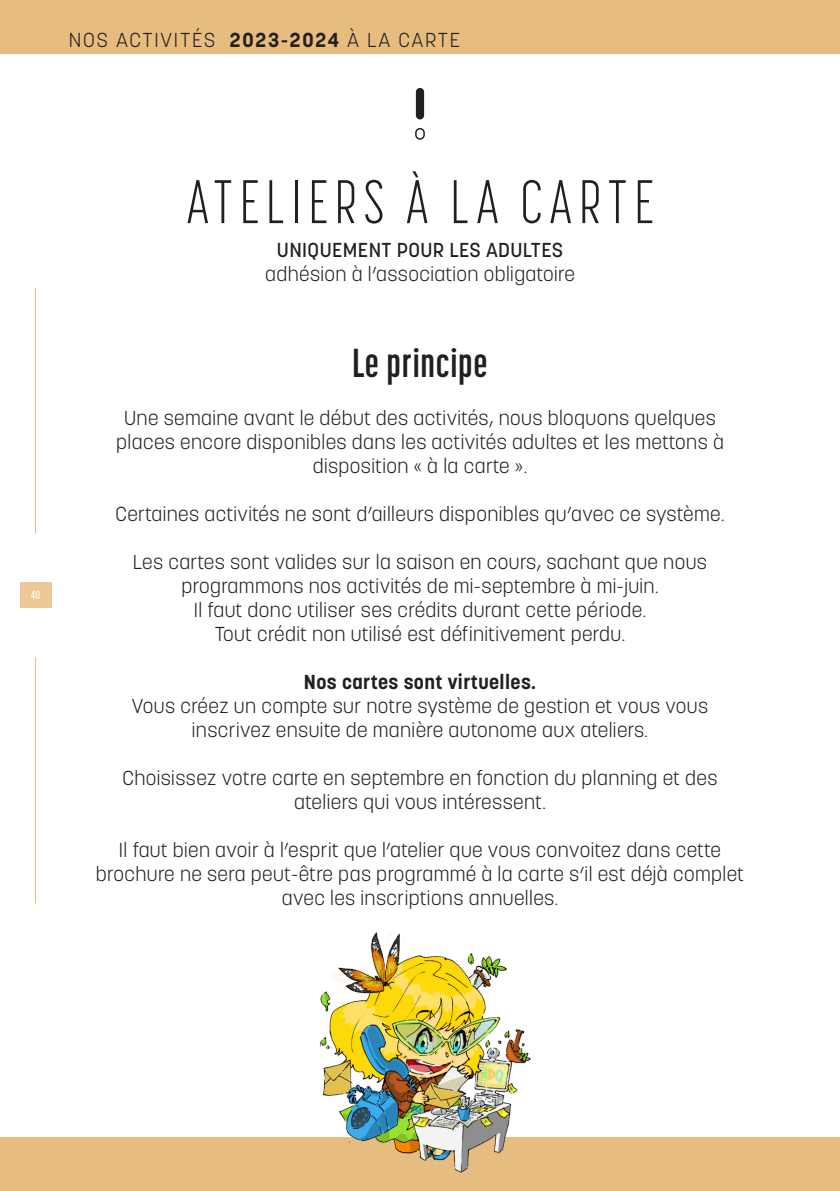
<style>
.page{position:relative;width:840px;height:1191px;background:#fff}
.page>*{position:absolute;margin:0;border:0;box-sizing:border-box;transform-origin:0 0}
.Center{font:300 60.8px "Korolev Compressed";letter-spacing:.11em;color:#231f20}
.t1{font:700 40px "Korolev Compressed";letter-spacing:.02em;color:#231f20}
.t2{font:300 20px/24px "Korolev";letter-spacing:.02em;color:#231f20;text-align:center}
.t3{font:300 20px "Korolev";letter-spacing:.09em;color:#231f20}
.t4{font:500 20px "Korolev";letter-spacing:.02em;color:#231f20}
.t5{font:700 20px "Korolev";letter-spacing:.02em;color:#231f20}
.t6{font:500 12px "Korolev Compressed";color:#fff}
.s1{font-weight:700}
</style>
<div class="page">
<div style="left:0;top:0;width:839px;height:54px;background:#e6bc7f"></div>
<div style="left:20px;top:583px;width:31px;height:25px;background:#ebc896"></div>
<hr style="left:35px;top:288px;width:1px;height:246px;background:#e6bc7f">
<hr style="left:35px;top:657px;width:1px;height:246px;background:#e6bc7f">
<div style="left:0;top:1137px;width:839px;height:54px;background:#e6bc7f"></div>
<div style="left:415px;top:88px;width:9px;height:31px;background:#231f20;border-radius:4px"></div>
<div style="left:415px;top:128px;width:9px;height:12px;border:1px solid #231f20;border-radius:4px"></div>
<img style="left:319px;top:932px;width:212px;height:241px">
<p class="t3" style="left:69px;top:27px;width:393px">NOS ACTIVITÉS <span class="s1">2023-2024</span> À LA CARTE</p>
<p class="t6" style="left:31px;top:588px;width:11px">40</p>
<p class="Center" style="left:186px;top:168px;width:468px">ATELIERS À LA CARTE</p>
<p class="t4" style="left:277px;top:237px;width:287px">UNIQUEMENT POUR LES ADULTES</p>
<p class="t2" style="left:265px;top:261px;width:311px">adhésion à l’association obligatoire</p>
<p class="t1" style="left:352px;top:340px;width:137px">Le principe</p>
<p class="t2" style="left:116px;top:405px;width:609px">Une semaine avant le début des activités, nous bloquons quelques places encore disponibles dans les activités adultes et les mettons à disposition « à la carte ».</p>
<p class="t2" style="left:115px;top:501px;width:610px">Certaines activités ne sont d’ailleurs disponibles qu’avec ce système.</p>
<p class="t2" style="left:133px;top:549px;width:575px">Les cartes sont valides sur la saison en cours, sachant que nous</p>
<p class="t2" style="left:181px;top:573px;width:478px">programmons nos activités de mi-septembre à mi-juin.</p>
<p class="t2" style="left:194px;top:597px;width:453px">Il faut donc utiliser ses crédits durant cette période.</p>
<p class="t2" style="left:215px;top:621px;width:411px">Tout crédit non utilisé est définitivement perdu.</p>
<p class="t5" style="left:304px;top:669px;width:234px">Nos cartes sont virtuelles.</p>
<p class="t2" style="left:132px;top:693px;width:577px">Vous créez un compte sur notre système de gestion et vous vous</p>
<p class="t2" style="left:192px;top:717px;width:457px">inscrivez ensuite de manière autonome aux ateliers.</p>
<p class="t2" style="left:122px;top:765px;width:596px">Choisissez votre carte en septembre en fonction du planning et des ateliers qui vous intéressent.</p>
<p class="t2" style="left:119px;top:837px;width:603px">Il faut bien avoir à l’esprit que l’atelier que vous convoitez dans cette</p>
<p class="t2" style="left:96px;top:861px;width:649px">brochure ne sera peut-être pas programmé à la carte s’il est déjà complet avec les inscriptions annuelles.</p>
</div>
